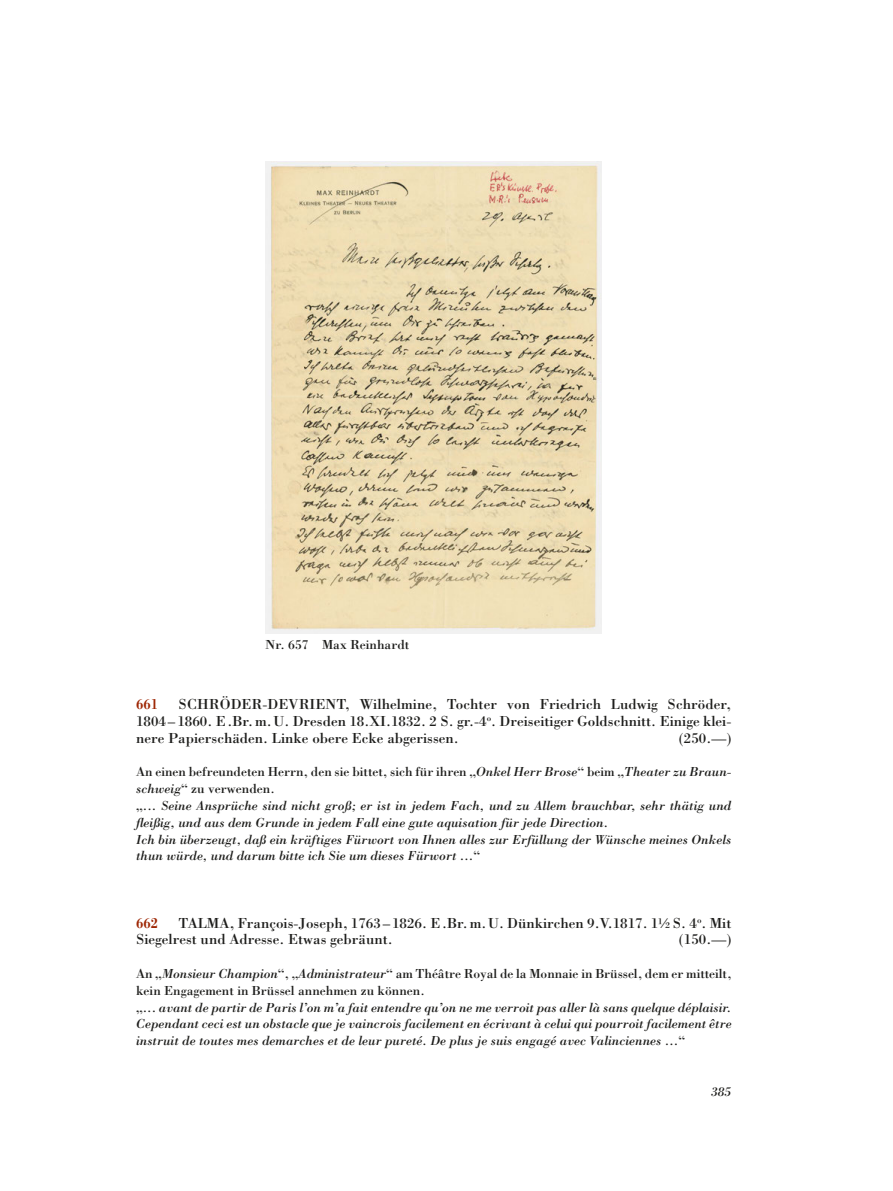
<style>
.page{position:relative;width:893px;height:1191px;background:#fff}
.page>*{position:absolute;margin:0;border:0;box-sizing:border-box;transform-origin:0 0}
.t1{font:15px/16.8px "Bodoni Std";color:#1d1d1b;text-align:justify}
.t2{font:700 15px "Bodoni Std";color:#9e2705;scale:.8 1}
.t3{font:italic 13.5px/16.8px "Bodoni Std";color:#1d1d1b}
.t4{font:13.5px "Bodoni Std";color:#1d1d1b}
.s1{font-style:normal}
</style>
<div class="page">
<img style="left:266px;top:162px;width:336px;height:471px">
<p class="t4" style="left:266px;top:636px;width:145px">Nr. 657 Max Reinhardt</p>
<p class="t1" style="left:136px;top:695px;width:597px;text-indent:43px">SCHRÖDER-DEVRIENT, Wilhelmine, Tochter von Friedrich Ludwig Schröder, 1804 – 1860. E.Br.m.U. Dresden 18.XI.1832. 2 S. gr.-4<sup>o</sup>. Dreiseitiger Goldschnitt. Einige klei&shy;nere Papierschäden. Linke obere Ecke abgerissen.</p>
<p class="t2" style="left:136px;top:695px;width:29px">661</p>
<p class="t1" style="left:679px;top:729px;width:54px">(250.—)</p>
<p class="t3" style="left:136px;top:763px;width:597px"><span class="s1">An einen befreundeten Herrn, den sie bittet, sich für ihren „</span>Onkel Herr Brose<span class="s1">“ beim „</span>Theater zu Braun&shy;schweig<span class="s1">“ zu verwenden.<br>„...</span> Seine Ansprüche sind nicht groß; er ist in jedem Fach, und zu Allem brauchbar, sehr thätig und fleißig, und aus dem Grunde in jedem Fall eine gute aquisation für jede Direction.<br>Ich bin überzeugt, daß ein kräftiges Fürwort von Ihnen alles zur Erfüllung der Wünsche meines Onkels thun würde, und darum bitte ich Sie um dieses Fürwort <span class="s1">…“</span></p>
<p class="t1" style="left:136px;top:914px;width:597px;text-indent:43px">TALMA, François-Joseph, 1763–1826. E.Br.m.U. Dünkirchen 9.V.1817. 11/2 S. 4<sup>o</sup>. Mit<br>Siegelrest und Adresse. Etwas gebräunt.</p>
<p class="t2" style="left:136px;top:913px;width:29px">662</p>
<p class="t1" style="left:679px;top:931px;width:54px">(150.—)</p>
<p class="t3" style="left:136px;top:965px;width:597px"><span class="s1">An „</span>Monsieur Champion<span class="s1">“, „</span>Administrateur<span class="s1">“ am Théâtre Royal de la Monnaie in Brüssel, dem er mitteilt, kein Engagement in Brüssel annehmen zu können.<br>„...</span> avant de partir de Paris l’on m’a fait entendre qu’on ne me verroit pas aller là sans quelque déplaisir.<br>Cependant ceci est un obstacle que je vaincrois facilement en écrivant à celui qui pourroit facilement être instruit de toutes mes demarches et de leur pureté. De plus je suis engagé avec Valinciennes <span class="s1">…“</span></p>
<p class="t3" style="left:711px;top:1083px;width:22px">385</p>
</div>
